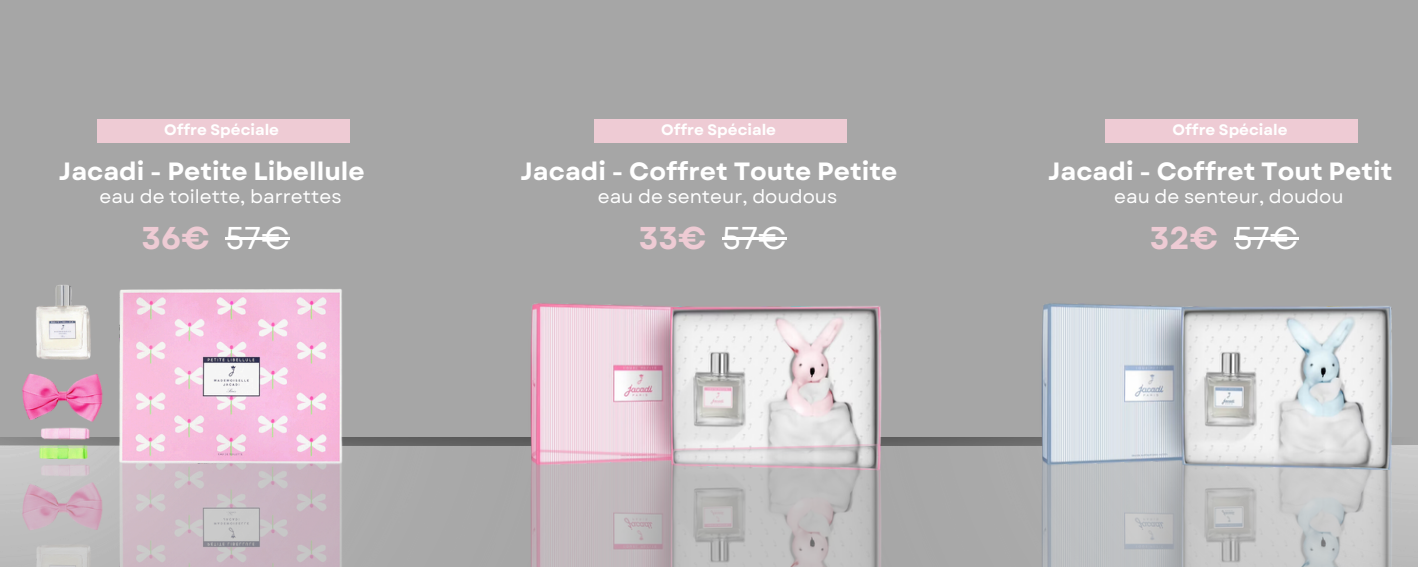
<style>
.page{position:relative;width:1418px;height:567px;background:#a6a6a6}
.page>*{position:absolute;margin:0;border:0;box-sizing:border-box;transform-origin:0 0}
.t1{font:700 31.6px "Garet";color:#eecbd4}
.t2{font:700 25px "Garet";color:#fff}
.t3{font:18.6px "Garet";color:#fff}
.t4{font:700 15.2px "Garet";color:#fff}
.s1{font-weight:400;color:#fff}
</style>
<div class="page">
<img style="left:410px;top:438px;width:1008px;height:129px">
<img style="left:1022px;top:237px;width:380px;height:330px">
<img style="left:0;top:482px;width:342px;height:85px">
<img style="left:0;top:237px;width:410px;height:245px">
<hr style="left:225px;top:238px;width:65px;height:2px;background:#fff">
<img style="left:511px;top:237px;width:371px;height:330px">
<div style="left:97px;top:119px;width:252px;height:23px;background:#eecbd4"></div>
<div style="left:594px;top:119px;width:252px;height:23px;background:#eecbd4"></div>
<hr style="left:722px;top:238px;width:65px;height:2px;background:#fff">
<div style="left:1105px;top:119px;width:252px;height:23px;background:#eecbd4"></div>
<hr style="left:1233px;top:238px;width:65px;height:2px;background:#fff">
<img style="left:512px;top:348px;width:379px;height:219px">
<h3 class="t4" style="left:164px;top:119px;width:116px">Offre Spéciale</h3>
<h1 class="t4" style="left:661px;top:119px;width:116px">Offre Spéciale</h1>
<p class="t4" style="left:1172px;top:119px;width:116px">Offre Spéciale</p>
<p class="t2" style="left:59px;top:153px;width:307px">Jacadi - Petite Libellule</p>
<h2 class="t3" style="left:99px;top:183px;width:244px">eau de toilette, barrettes</h2>
<p class="t2" style="left:520px;top:153px;width:378px">Jacadi - Coffret Toute Petite</p>
<h2 class="t3" style="left:598px;top:183px;width:241px">eau de senteur, doudous</h2>
<p class="t2" style="left:1048px;top:153px;width:346px">Jacadi - Coffret Tout Petit</p>
<p class="t3" style="left:1114px;top:183px;width:231px">eau de senteur, doudou</p>
<p class="t1" style="left:141px;top:215px;width:150px">36€ <span class="s1">57€</span></p>
<h1 class="t1" style="left:639px;top:215px;width:149px">33€ <span class="s1">57€</span></h1>
<h3 class="t1" style="left:1150px;top:215px;width:150px">32€ <span class="s1">57€</span></h3>
</div>
